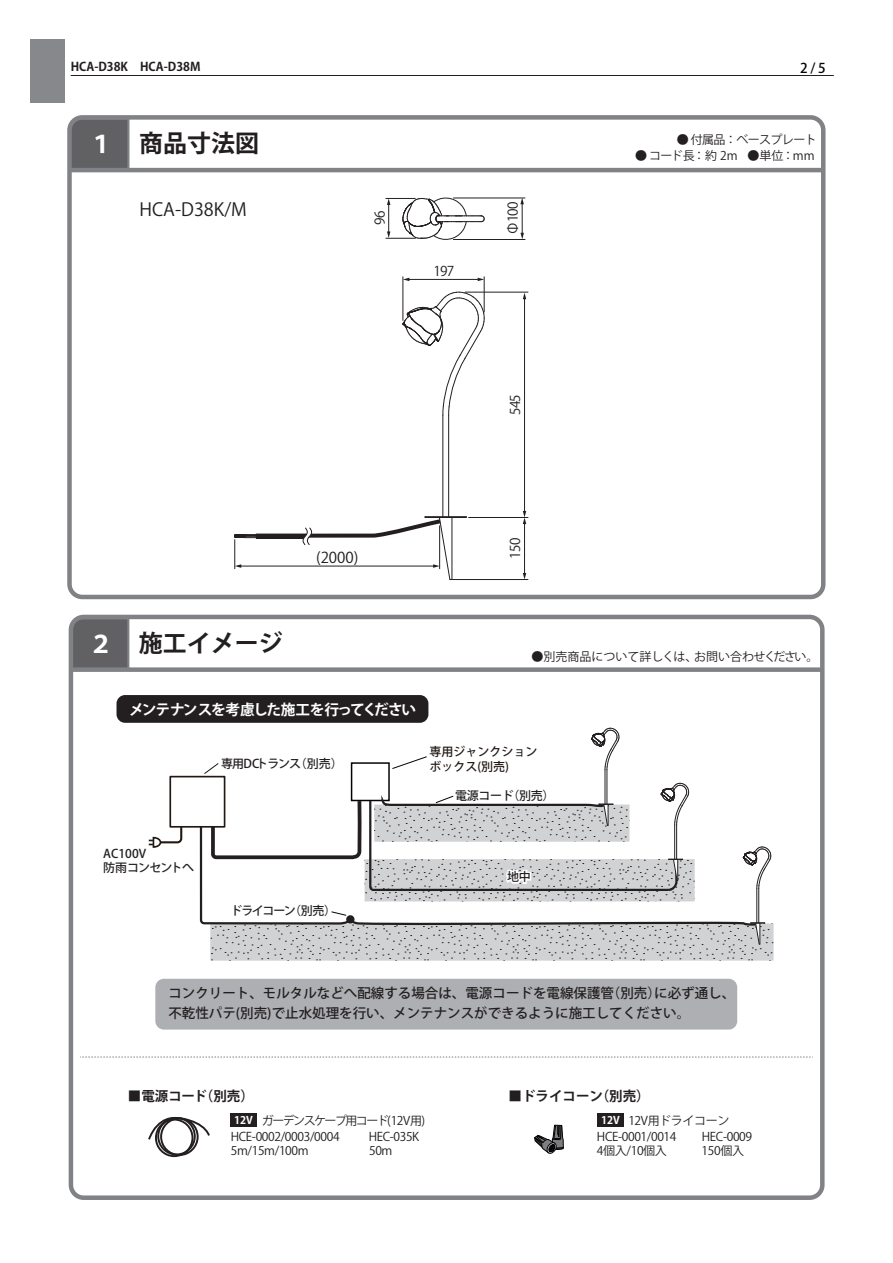
<style>
.page{position:relative;width:893px;height:1263px;background:#fff}
.page>*{position:absolute;margin:0;border:0;box-sizing:border-box;transform-origin:0 0}
.t1{font:700 24px "Koz Go Pro";color:#231f20}
.t2{font:18px "Koz Go Pro";color:#231f20}
.t3{font:15px "Koz Go Pro";color:#231f20}
.t4{font:700 14.7px "Koz Go Pro";letter-spacing:-.08em;color:#fff}
.t5{font:500 13.5px/19.5px "Koz Go Pro";color:#231f20}
.t6{font:700 13.5px "Koz Go Pro";color:#231f20}
.t7{font:13.5px "Koz Go Pro";letter-spacing:-.05em;color:#231f20}
.t8{font:500 13.5px "Koz Go Pro";color:#070304}
.t9{font:12px/14.4px "Koz Go Pro";letter-spacing:-.03em;color:#231f20}
.t10{font:12px "Koz Go Pro";color:#231f20}
.t11{font:12px "Koz Go Pro";letter-spacing:-.13em;color:#231f20}
.t12{font:700 12px "Koz Go Pro";color:#231f20}
.t13{font:500 12px/15px "Koz Go Pro";color:#211814}
.t14{font:500 12px/14.2px "Koz Go Pro";color:#231f20}
.t15{font:12px "Koz Go Pro";letter-spacing:-.05em;color:#231f20}
.t16{font:500 12px "Koz Go Pro";letter-spacing:-.08em;color:#231f20}
.t17{font:500 12px "Koz Go Pro";letter-spacing:-.035em;color:#231f20}
.t18{font:500 12px "Koz Go Pro";letter-spacing:-.1em;color:#231f20}
.s1{color:#fff}
.s2{font-weight:700;font-size:10.5px;color:#fff}
</style>
<div class="page">
<svg style="left:210px;top:923px;width:564px;height:38px;fill:#d1d2d4"></svg>
<div style="left:30px;top:39px;width:34px;height:64px;background:#86888b"></div>
<hr style="left:71px;top:75px;width:763px;height:1px;background:#231f20">
<svg style="left:72px;top:120px;width:59px;height:48px"></svg>
<div style="left:67px;top:115px;width:758px;height:484px;border:4px solid #808285;border-radius:13px"></div>
<hr style="left:70px;top:168px;width:754px;height:4px;background:#808285">
<div style="left:155px;top:979px;width:582px;height:50px;background:#aeafb3;border-radius:9px"></div>
<div style="left:74px;top:620px;width:56px;height:47px;background:#616164"></div>
<div style="left:69px;top:615px;width:756px;height:585px;border:4px solid #808285;border-radius:13px"></div>
<div style="left:73px;top:667px;width:748px;height:5px;background:#808285"></div>
<svg style="left:80px;top:1057px;width:733px;height:1px"></svg>
<div style="left:351px;top:762px;width:39px;height:39px;border:2px solid #060304"></div>
<svg style="left:392px;top:756px;width:35px;height:13px"></svg>
<svg style="left:149px;top:828px;width:34px;height:20px"></svg>
<div style="left:169px;top:776px;width:56px;height:52px;border:2px solid #211814"></div>
<svg style="left:204px;top:763px;width:15px;height:11px"></svg>
<hr style="left:443px;top:415px;width:1px;height:102px;background:#231f20">
<hr style="left:448px;top:415px;width:1px;height:102px;background:#231f20">
<hr style="left:425px;top:517px;width:41px;height:1px;background:#231f20">
<hr style="left:425px;top:516px;width:41px;height:1px;background:#231f20">
<hr style="left:452px;top:517px;width:1px;height:62px;background:#231f20">
<svg style="left:402px;top:292px;width:83px;height:124px"></svg>
<hr style="left:452px;top:579px;width:76px;height:1px;background:#231f20">
<hr style="left:524px;top:523px;width:1px;height:51px;background:#231f20">
<svg style="left:523px;top:573px;width:3px;height:6px"></svg>
<hr style="left:469px;top:517px;width:59px;height:1px;background:#231f20">
<hr style="left:465px;top:292px;width:63px;height:1px;background:#231f20">
<hr style="left:524px;top:298px;width:1px;height:214px;background:#231f20">
<svg style="left:523px;top:511px;width:3px;height:13px"></svg>
<svg style="left:523px;top:293px;width:3px;height:6px"></svg>
<hr style="left:484px;top:277px;width:1px;height:35px;background:#231f20">
<hr style="left:403px;top:277px;width:1px;height:43px;background:#231f20">
<svg style="left:386px;top:197px;width:99px;height:43px"></svg>
<hr style="left:453px;top:198px;width:72px;height:1px;background:#231f20">
<hr style="left:453px;top:239px;width:72px;height:1px;background:#231f20">
<hr style="left:522px;top:203px;width:1px;height:31px;background:#231f20">
<svg style="left:520px;top:198px;width:4px;height:6px"></svg>
<svg style="left:520px;top:233px;width:4px;height:6px"></svg>
<hr style="left:408px;top:279px;width:71px;height:1px;background:#231f20">
<svg style="left:403px;top:278px;width:6px;height:3px"></svg>
<svg style="left:478px;top:278px;width:6px;height:3px"></svg>
<hr style="left:605px;top:770px;width:1px;height:34px;background:#231f20">
<hr style="left:607px;top:770px;width:1px;height:34px;background:#231f20">
<svg style="left:591px;top:728px;width:28px;height:42px"></svg>
<div style="left:117px;top:695px;width:311px;height:28px;background:#231f20;border-radius:9px"></div>
<svg style="left:534px;top:1125px;width:30px;height:29px"></svg>
<div style="left:231px;top:1114px;width:26px;height:13px;background:#231f20"></div>
<div style="left:597px;top:1114px;width:27px;height:13px;background:#231f20"></div>
<div style="left:157px;top:1117px;width:39px;height:38px;border:2px solid #231f20;border-radius:50%"></div>
<div style="left:155px;top:1118px;width:38px;height:39px;border:2px solid #231f20;border-radius:50%"></div>
<div style="left:160px;top:1117px;width:39px;height:39px;border:2px solid #231f20;border-radius:50%"></div>
<svg style="left:148px;top:1116px;width:62px;height:26px"></svg>
<svg style="left:199px;top:783px;width:572px;height:162px"></svg>
<div style="left:244px;top:536px;width:31px;height:2px;background:#fff;border:1px solid #231f20"></div>
<svg style="left:234px;top:535px;width:12px;height:3px"></svg>
<div style="left:244px;top:534px;width:31px;height:2px;border:1px solid #231f20"></div>
<div style="left:256px;top:534px;width:52px;height:4px;border:1px solid #231f20"></div>
<hr style="left:234px;top:539px;width:1px;height:30px;background:#231f20">
<hr style="left:240px;top:566px;width:194px;height:1px;background:#231f20">
<svg style="left:235px;top:564px;width:6px;height:4px"></svg>
<svg style="left:299px;top:517px;width:153px;height:63px"></svg>
<p class="t12" style="left:71px;top:59px;width:131px">HCA-D38K　HCA-D38M</p>
<p class="t8" style="left:800px;top:59px;width:27px">2 / 5</p>
<h1 class="t1" style="left:89px;top:128px;width:171px"><span class="s1">１</span> 商品寸法図</h1>
<h2 class="t2" style="left:140px;top:198px;width:109px">HCA-D38K/M</h2>
<p class="t7" style="left:371px;top:225px;width:16px;rotate:-90deg">96</p>
<p class="t7" style="left:504px;top:235px;width:35px;rotate:-90deg">Φ100</p>
<p class="t7" style="left:433px;top:262px;width:22px">197</p>
<p class="t7" style="left:507px;top:415px;width:22px;rotate:-90deg">545</p>
<p class="t15" style="left:677px;top:132px;width:142px">● 付属品：ベースプレート</p>
<p class="t10" style="left:635px;top:148px;width:181px">● コード長：約 2m ●単位：mm</p>
<h1 class="t1" style="left:89px;top:627px;width:195px"><span class="s1">２</span> 施工イメージ</h1>
<p class="t3" style="left:316px;top:547px;width:44px">(2000)</p>
<p class="t4" style="left:129px;top:700px;width:289px">メンテナンスを考慮した施工を行ってください</p>
<p class="t7" style="left:507px;top:559px;width:22px;rotate:-90deg">150</p>
<p class="t10" style="left:532px;top:649px;width:289px">●別売商品について詳しくは、お問い合わせください。</p>
<p class="t16" style="left:221px;top:756px;width:123px">専用DCトランス（別売）</p>
<p class="t14" style="left:103px;top:847px;width:92px">AC100V<br>防雨コンセントへ</p>
<p class="t18" style="left:231px;top:903px;width:107px">ドライコーン（別売）</p>
<p class="t13" style="left:429px;top:745px;width:109px">専用ジャンクションボックス(別売)</p>
<p class="t17" style="left:455px;top:788px;width:101px">電源コード（別売）</p>
<p class="t17" style="left:507px;top:869px;width:25px">地中</p>
<p class="t5" style="left:168px;top:984px;width:568px">コンクリート、モルタルなどへ配線する場合は、電源コードを電線保護管（別売）に必ず通し、不乾性パテ(別売)で止水処理を行い、メンテナンスができるように施工してください。</p>
<p class="t6" style="left:128px;top:1087px;width:128px">■電源コード（別売）</p>
<p class="t6" style="left:508px;top:1087px;width:143px">■ドライコーン（別売）</p>
<p class="t9" style="left:231px;top:1129px;width:110px">HCE-0002/0003/0004</p>
<p class="t9" style="left:369px;top:1129px;width:52px">HEC-035K</p>
<p class="t9" style="left:231px;top:1144px;width:79px">5m/15m/100m</p>
<p class="t9" style="left:341px;top:1144px;width:53px">　 　50m</p>
<p class="t11" style="left:234px;top:1112px;width:193px"><span class="s2">12V</span> ガーデンスケープ用コード(12V用)</p>
<p class="t9" style="left:601px;top:1113px;width:130px"><span class="s2">12V</span> 12V用ドライコーン</p>
<p class="t9" style="left:597px;top:1129px;width:157px">HCE-0001/0014　 　HEC-0009<br>4個入/10個入　　　150個入</p>
</div>
